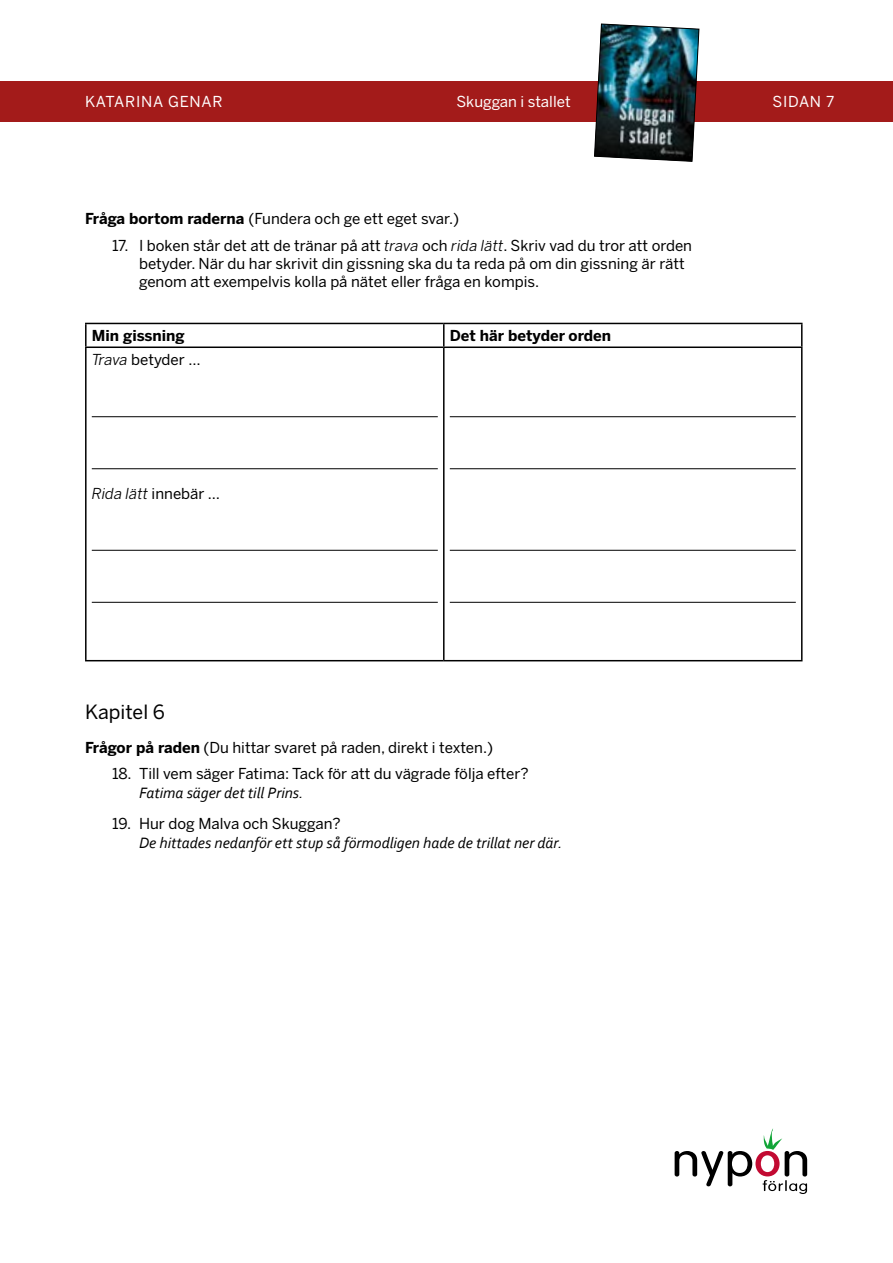
<style>
.page{position:relative;width:893px;height:1263px;background:#fff}
.page>*{position:absolute;margin:0;border:0;box-sizing:border-box;transform-origin:0 0}
.t1{font:19.5px "Benton Sans";color:#000}
.t2{font:italic 15.75px "Corbel";color:#000}
.t3{font:15px/18px "Benton Sans";color:#000}
.t4{font:700 15px "Benton Sans";color:#000}
.t5{font:15px "Benton Sans";color:#fff}
.t6{font:italic 15px "Benton Sans";color:#000}
.t7{font:15px "Benton Sans";letter-spacing:.05em;color:#fff}
.s1{font-weight:700}
.s2{font-style:italic}
.s3{font-style:normal}
</style>
<div class="page">
<div style="left:0;top:81px;width:893px;height:40px;background:#a31b1a"></div>
<img style="left:594px;top:23px;width:105px;height:139px">
<svg style="left:675px;top:1128px;width:132px;height:66px"></svg>
<hr style="left:85px;top:323px;width:359px;height:1px;background:#000">
<hr style="left:85px;top:324px;width:2px;height:22px;background:#000">
<hr style="left:444px;top:323px;width:358px;height:1px;background:#000">
<hr style="left:443px;top:324px;width:2px;height:22px;background:#000">
<svg style="left:801px;top:324px;width:1px;height:22px"></svg>
<hr style="left:85px;top:346px;width:359px;height:2px;background:#000">
<hr style="left:85px;top:348px;width:2px;height:312px;background:#000">
<hr style="left:444px;top:346px;width:358px;height:2px;background:#000">
<hr style="left:443px;top:348px;width:2px;height:312px;background:#000">
<hr style="left:801px;top:348px;width:1px;height:312px;background:#000">
<hr style="left:85px;top:660px;width:359px;height:1px;background:#000">
<hr style="left:444px;top:660px;width:358px;height:1px;background:#000">
<hr style="left:92px;top:416px;width:346px;height:1px;background:#000">
<hr style="left:92px;top:468px;width:346px;height:1px;background:#000">
<hr style="left:92px;top:550px;width:346px;height:1px;background:#000">
<hr style="left:92px;top:602px;width:346px;height:1px;background:#000">
<hr style="left:450px;top:416px;width:346px;height:1px;background:#000">
<hr style="left:450px;top:468px;width:346px;height:1px;background:#000">
<hr style="left:450px;top:550px;width:346px;height:1px;background:#000">
<hr style="left:450px;top:602px;width:346px;height:1px;background:#000">
<p class="t7" style="left:85px;top:92px;width:139px">KATARINA GENAR</p>
<p class="t5" style="left:456px;top:92px;width:116px">Skuggan i stallet</p>
<p class="t5" style="left:772px;top:92px;width:63px">SIDAN 7</p>
<p class="t3" style="left:85px;top:210px;width:376px"><span class="s1">Fråga bortom raderna</span> (Fundera och ge ett eget svar.)</p>
<p class="t3" style="left:139px;top:237px;width:555px;text-indent:-27px">17. I boken står det att de tränar på att <span class="s2">trava</span> och <span class="s2">rida lätt</span>. Skriv vad du tror att orden betyder. När du har skrivit din gissning ska du ta reda på om din gissning är rätt genom att exempelvis kolla på nätet eller fråga en kompis.</p>
<p class="t4" style="left:92px;top:326px;width:95px">Min gissning</p>
<p class="t4" style="left:450px;top:326px;width:163px">Det här betyder orden</p>
<p class="t3" style="left:92px;top:351px;width:110px"><span class="s2">Trava</span> betyder …</p>
<p class="t6" style="left:92px;top:484px;width:130px">Rida lätt <span class="s3">innebär …</span></p>
<h1 class="t1" style="left:85px;top:700px;width:81px">Kapitel 6</h1>
<p class="t3" style="left:85px;top:738px;width:410px"><span class="s1">Frågor på raden</span> (Du hittar svaret på raden, direkt i texten.)</p>
<p class="t3" style="left:112px;top:765px;width:418px">18. Till vem säger Fatima: Tack för att du vägrade följa efter?</p>
<p class="t2" style="left:139px;top:783px;width:166px">Fatima säger det till Prins.</p>
<p class="t3" style="left:112px;top:814px;width:230px">19. Hur dog Malva och Skuggan?</p>
<p class="t2" style="left:139px;top:833px;width:425px">De hittades nedanför ett stup så förmodligen hade de trillat ner där.</p>
</div>
